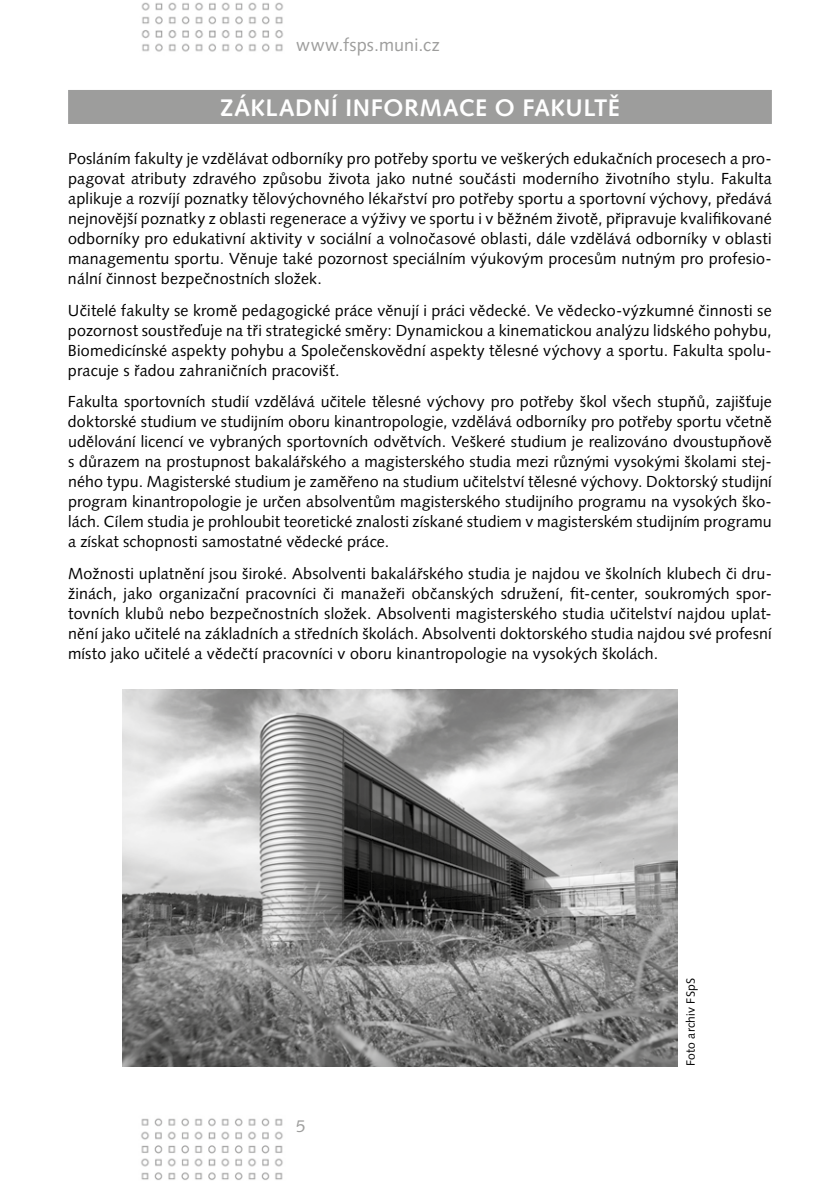
<style>
.page{position:relative;width:840px;height:1191px;background:#fff}
.page>*{position:absolute;margin:0;border:0;box-sizing:border-box;transform-origin:0 0}
.t1{font:700 24px "Syntax LTCE";letter-spacing:.02em;color:#fff}
.t2{font:18px "Syntax LTCE";letter-spacing:.01em;color:#9d9d9c}
.t3{font:17px "Syntax LTCE";color:#9d9d9c}
.t4{font:16px/20px "Syntax LTCE";letter-spacing:.01em;color:#000;text-align:justify}
.t5{font:12px "Syntax LTCE";letter-spacing:.02em;color:#000}
</style>
<div class="page">
<img style="left:141px;top:1118px;width:142px;height:62px">
<img style="left:141px;top:2px;width:143px;height:50px">
<div style="left:68px;top:90px;width:703px;height:34px;background:#9d9d9c"></div>
<img style="left:122px;top:689px;width:555px;height:377px">
<p class="t2" style="left:296px;top:35px;width:145px">www.fsps.muni.cz</p>
<h1 class="t1" style="left:220px;top:94px;width:401px">ZÁKLADNÍ INFORMACE O FAKULTĚ</h1>
<p class="t4" style="left:68px;top:149px;width:705px">Posláním fakulty je vzdělávat odborníky pro potřeby sportu ve veškerých edukačních procesech a pro&shy;pagovat atributy zdravého způsobu života jako nutné součásti moderního životního stylu. Fakulta aplikuje a rozvíjí poznatky tělovýchovného lékařství pro potřeby sportu a sportovní výchovy, předává nejnovější poznatky z oblasti regenerace a výživy ve sportu i v běžném životě, připravuje kvalifikované odborníky pro edukativní aktivity v sociální a volnočasové oblasti, dále vzdělává odborníky v oblasti managementu sportu. Věnuje také pozornost speciálním výukovým procesům nutným pro profesio&shy;nální činnost bezpečnostních složek.</p>
<p class="t4" style="left:68px;top:300px;width:705px">Učitelé fakulty se kromě pedagogické práce věnují i práci vědecké. Ve vědecko-výzkumné činnosti se pozornost soustřeďuje na tři strategické směry: Dynamickou a kinematickou analýzu lidského pohybu, Biomedicínské aspekty pohybu a Společenskovědní aspekty tělesné výchovy a sportu. Fakulta spolu&shy;pracuje s řadou zahraničních pracovišť.</p>
<p class="t4" style="left:68px;top:392px;width:705px">Fakulta sportovních studií vzdělává učitele tělesné výchovy pro potřeby škol všech stupňů, zajišťuje doktorské studium ve studijním oboru kinantropologie, vzdělává odborníky pro potřeby sportu včetně udělování licencí ve vybraných sportovních odvětvích. Veškeré studium je realizováno dvoustupňově s důrazem na prostupnost bakalářského a magisterského studia mezi různými vysokými školami stej&shy;ného typu. Magisterské studium je zaměřeno na studium učitelství tělesné výchovy. Doktorský studijní program kinantropologie je určen absolventům magisterského studijního programu na vysokých ško&shy;lách. Cílem studia je prohloubit teoretické znalosti získané studiem v magisterském studijním programu a získat schopnosti samostatné vědecké práce.</p>
<p class="t4" style="left:68px;top:563px;width:705px">Možnosti uplatnění jsou široké. Absolventi bakalářského studia je najdou ve školních klubech či dru&shy;žinách, jako organizační pracovníci či manažeři občanských sdružení, fit-center, soukromých spor&shy;tovních klubů nebo bezpečnostních složek. Absolventi magisterského studia učitelství najdou uplat&shy;nění jako učitelé na základních a středních školách. Absolventi doktorského studia najdou své profesní místo jako učitelé a vědečtí pracovníci v oboru kinantropologie na vysokých školách.</p>
<p class="t3" style="left:296px;top:1116px;width:11px">5</p>
<p class="t5" style="left:683px;top:1066px;width:90px;rotate:-90deg">Foto archiv FSpS</p>
</div>
